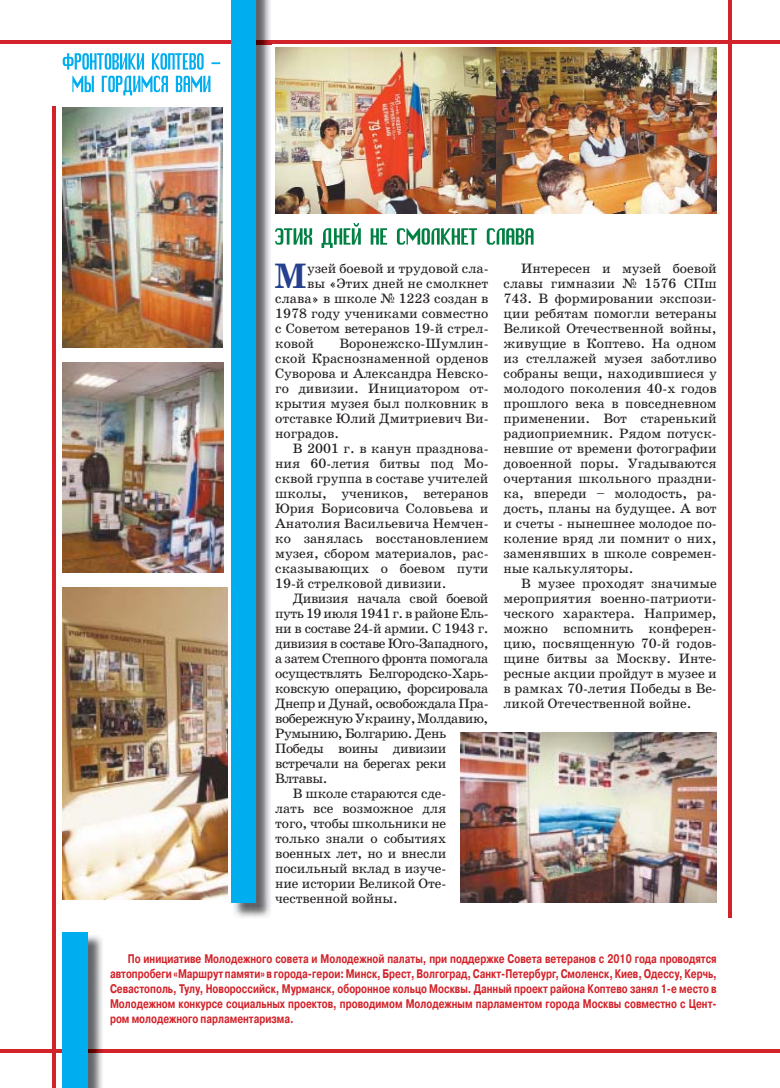
<style>
.page{position:relative;width:780px;height:1088px;background:#fff}
.page>*{position:absolute;margin:0;border:0;box-sizing:border-box;transform-origin:0 0}
.t1{font:700 35.75px "School Book C";color:#25408e}
.t2{font:13.75px/15px "School Book C";letter-spacing:-.01em;color:#231f20;text-align:justify}
.t3{font:13.75px "School Book C";letter-spacing:-.03em;color:#231f20}
.t4{font:700 12.5px/15px "Pragmatica C";color:#d2232a;text-align:justify;scale:.75 1}
</style>
<div class="page">
<hr style="left:0;top:1049px;width:780px;height:3px;background:#d2232a">
<hr style="left:52px;top:106px;width:3px;height:981px;background:#d2232a">
<img style="left:88px;top:935px;width:15px;height:152px">
<img style="left:88px;top:1049px;width:15px;height:3px">
<div style="left:63px;top:932px;width:25px;height:155px;background:#00aeef"></div>
<hr style="left:0;top:40px;width:780px;height:4px;background:#d2232a">
<hr style="left:728px;top:0;width:4px;height:917px;background:#d2232a">
<img style="left:233px;top:0;width:38px;height:918px">
<img style="left:256px;top:40px;width:15px;height:4px">
<div style="left:231px;top:0;width:25px;height:902px;background:#00aeef"></div>
<svg style="left:72px;top:76px;width:138px;height:19px"></svg>
<svg style="left:63px;top:53px;width:157px;height:17px"></svg>
<svg style="left:275px;top:223px;width:259px;height:25px"></svg>
<img style="left:63px;top:107px;width:159px;height:240px">
<img style="left:275px;top:47px;width:442px;height:166px">
<img style="left:63px;top:362px;width:160px;height:210px">
<img style="left:63px;top:587px;width:165px;height:312px">
<img style="left:460px;top:732px;width:257px;height:170px">
<h1 class="t1" style="left:274px;top:261px;width:35px">М</h1>
<p class="t2" style="left:307px;top:262px;width:183px">узей боевой и трудовой сла-</p>
<p class="t2" style="left:307px;top:277px;width:183px">вы «Этих дней не смолкнет</p>
<p class="t2" style="left:275px;top:292px;width:215px">слава» в школе № 1223 создан в</p>
<p class="t2" style="left:275px;top:307px;width:215px">1978 году учениками совместно</p>
<p class="t2" style="left:275px;top:322px;width:215px">с Советом ветеранов 19-й стрел-</p>
<p class="t2" style="left:275px;top:337px;width:40px">ковой</p>
<p class="t2" style="left:275px;top:337px;width:215px;text-indent:64px">Воронежско-Шумлин&shy;ской Краснознаменной орденов Суворова и Александра Невско&shy;го дивизии. Инициатором от&shy;крытия музея был полковник в отставке Юлий Дмитриевич Ви&shy;ноградов.</p>
<p class="t2" style="left:275px;top:442px;width:215px;text-indent:18px">В 2001 г. в канун празднова&shy;ния 60-летия битвы под Мо&shy;сквой группа в составе учителей школы, учеников, ветеранов Юрия Борисовича Соловьева и Анатолия Васильевича Немчен&shy;ко занялась восстановлением музея, сбором материалов, рас&shy;сказывающих о боевом пути 19-й стрелковой дивизии.</p>
<p class="t3" style="left:293px;top:592px;width:197px">Дивизия начала свой боевой</p>
<p class="t3" style="left:275px;top:607px;width:215px">путь 19 июля 1941 г. в районе Ель-</p>
<p class="t3" style="left:275px;top:622px;width:215px">ни в составе 24-й армии. С 1943 г.</p>
<p class="t3" style="left:275px;top:637px;width:215px">дивизия в составе Юго-Западного,</p>
<p class="t3" style="left:275px;top:652px;width:215px">а затем Степного фронта помогала</p>
<p class="t3" style="left:275px;top:667px;width:215px">осуществлять Белгородско-Харь-</p>
<p class="t3" style="left:275px;top:682px;width:215px">ковскую операцию, форсировала</p>
<p class="t3" style="left:275px;top:697px;width:215px">Днепр и Дунай, освобождала Пра-</p>
<p class="t3" style="left:275px;top:712px;width:215px">вобережную Украину, Молдавию,</p>
<p class="t3" style="left:275px;top:727px;width:173px">Румынию, Болгарию. День</p>
<p class="t3" style="left:275px;top:742px;width:173px">Победы воины дивизии</p>
<p class="t3" style="left:275px;top:757px;width:173px">встречали на берегах реки</p>
<p class="t2" style="left:275px;top:772px;width:54px">Влтавы.</p>
<p class="t2" style="left:293px;top:787px;width:155px">В школе стараются сде-</p>
<p class="t2" style="left:275px;top:802px;width:173px">лать все возможное для</p>
<p class="t2" style="left:275px;top:817px;width:173px">того, чтобы школьники не</p>
<p class="t2" style="left:275px;top:832px;width:173px">только знали о событиях</p>
<p class="t2" style="left:275px;top:847px;width:173px">военных лет, но и внесли</p>
<p class="t2" style="left:275px;top:862px;width:173px">посильный вклад в изуче-</p>
<p class="t2" style="left:275px;top:877px;width:173px">ние истории Великой Оте-</p>
<p class="t2" style="left:275px;top:892px;width:124px">чественной войны.</p>
<p class="t2" style="left:504px;top:262px;width:215px;text-indent:18px">Интересен и музей боевой славы гимназии № 1576 СПш 743. В формировании экспози&shy;ции ребятам помогли ветераны Великой Отечественной войны, живущие в Коптево. На одном из стеллажей музея заботливо собраны вещи, находившиеся у молодого поколения 40-х годов прошлого века в повседневном применении. Вот старенький радиоприемник. Рядом потуск&shy;невшие от времени фотографии довоенной поры. Угадываются очертания школьного праздни&shy;ка, впереди – молодость, ра&shy;дость, планы на будущее. А вот и счеты - нынешнее молодое по&shy;коление вряд ли помнит о них, заменявших в школе современ&shy;ные калькуляторы.</p>
<p class="t2" style="left:504px;top:577px;width:215px;text-indent:18px">В музее проходят значимые мероприятия военно-патриоти&shy;ческого характера. Например, можно вспомнить конферен&shy;цию, посвященную 70-й годов&shy;щине битвы за Москву. Инте&shy;ресные акции пройдут в музее и в рамках 70-летия Победы в Ве&shy;ликой Отечественной войне.</p>
<p class="t4" style="left:110px;top:952px;width:811px;text-indent:18px">По инициативе Молодежного совета и Молодежной палаты, при поддержке Совета ветеранов с 2010 года проводятся автопробеги «Маршрут памяти» в города-герои: Минск, Брест, Волгоград, Санкт-Петербург, Смоленск, Киев, Одессу, Керчь, Севастополь, Тулу, Новороссийск, Мурманск, оборонное кольцо Москвы. Данный проект района Коптево занял 1-е место в Молодежном конкурсе социальных проектов, проводимом Молодежным парламентом города Москвы совместно с Цент&shy;ром молодежного парламентаризма.</p>
</div>
